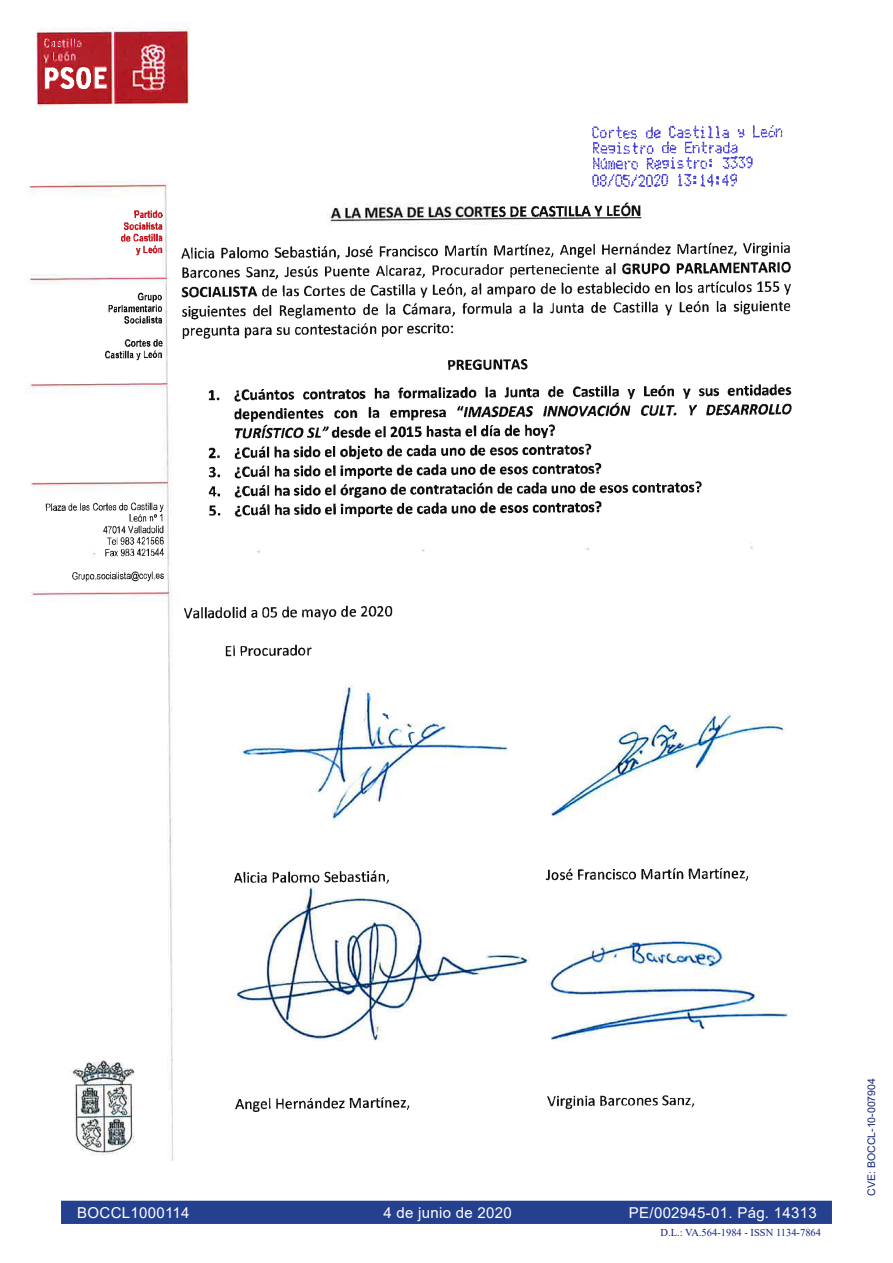
<style>
.page{position:relative;width:893px;height:1263px;background:#fff}
.page>*{position:absolute;margin:0;border:0;box-sizing:border-box;transform-origin:0 0}
.E_CVE{font:15px "Arial";letter-spacing:.02em;color:#fff}
.t1{font:10.5px "Times New Roman";color:#132477}
.t2{font:10.5px "Arial";color:#132477}
</style>
<div class="page">
<div style="left:60px;top:1200px;width:773px;height:25px;background:#25408f"></div>
<div style="left:60px;top:1199px;width:773px;height:26px;border:2px solid #fff"></div>
<img style="left:25px;top:22px;width:808px;height:1178px">
<img style="left:42px;top:38px;width:66px;height:51px">
<img style="left:122px;top:211px;width:41px;height:45px">
<img style="left:45px;top:293px;width:747px;height:818px">
<img style="left:182px;top:125px;width:610px;height:213px">
<img style="left:382px;top:713px;width:32px;height:30px">
<p class="E_CVE" style="left:77px;top:1202px;width:114px">BOCCL1000114</p>
<p class="E_CVE" style="left:383px;top:1202px;width:130px">4 de junio de 2020</p>
<p class="E_CVE" style="left:629px;top:1202px;width:189px">PE/002945-01. Pág. 14313</p>
<p class="t1" style="left:661px;top:1225px;width:162px">D.L.: VA.564-1984 - ISSN 1134-7864</p>
<p class="t2" style="left:864px;top:1195px;width:119px;rotate:-90deg">CVE: BOCCL-10-007904</p>
</div>
